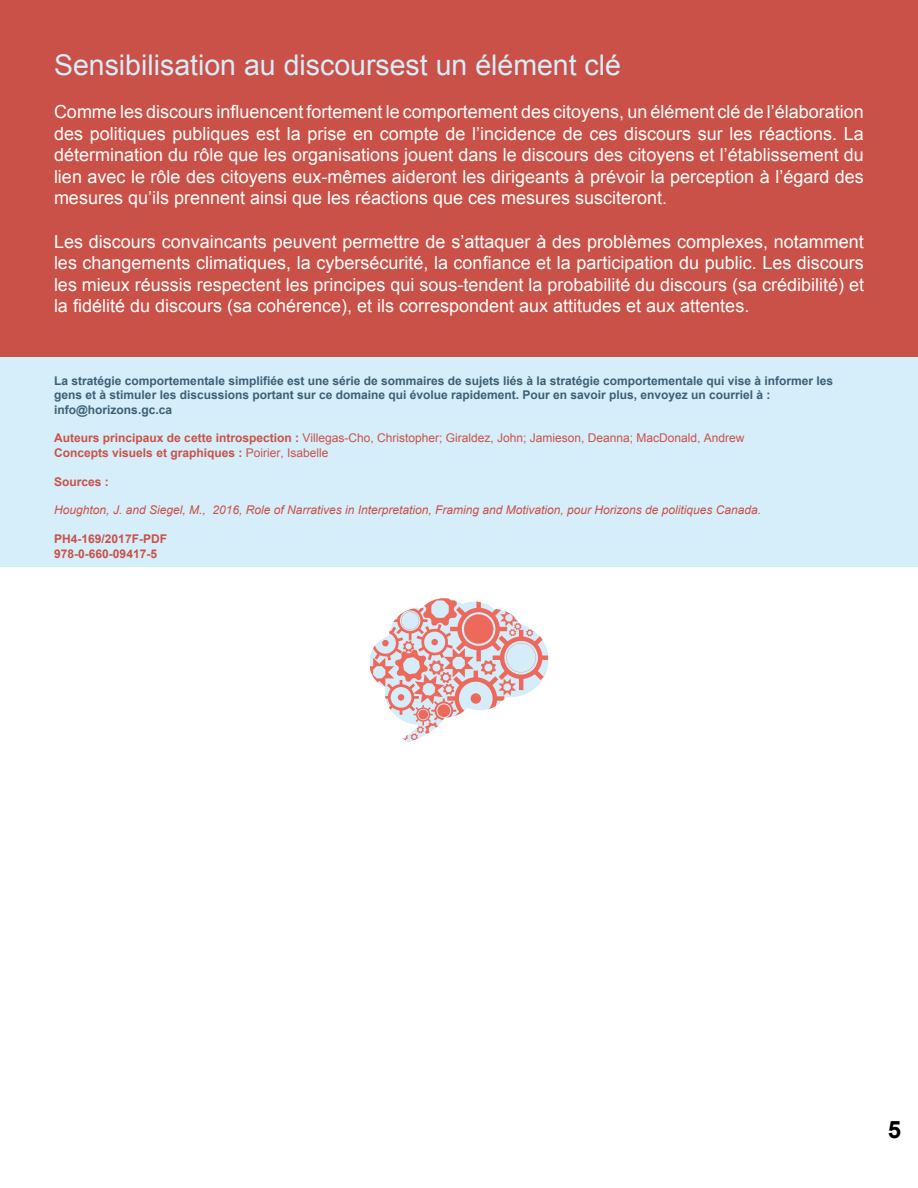
<style>
.page{position:relative;width:918px;height:1188px;background:#fff}
.page>*{position:absolute;margin:0;border:0;box-sizing:border-box;transform-origin:0 0}
.heading-2_blue{font:28.5px "Arial";color:#d6edfa}
.reg_text{font:700 24px "Arial";color:#000}
.reg_text-2{font:18px/21.6px "Arial";color:#fff;text-align:justify}
.disclamier{font:700 12px/14.4px "Arial";color:#3b6076}
.disclamier-2{font:12px/14.4px "Arial";color:#c95347}
.disclamier-3{font:italic 12px "Arial";color:#c95147}
.disclamier-4{font:700 12px/14.4px "Arial";color:#c95147}
.s1{font-weight:700}
</style>
<div class="page">
<div style="left:0;top:356px;width:918px;height:211px;background:#d6edfa"></div>
<div style="left:0;top:0;width:918px;height:356px;background:#c95147"></div>
<svg style="left:370px;top:598px;width:178px;height:145px"></svg>
<p class="heading-2_blue" style="left:54px;top:46px;width:569px">Sensibilisation au discoursest un élément clé</p>
<p class="reg_text-2" style="left:54px;top:101px;width:811px">Comme les discours influencent fortement le comportement des citoyens, un élément clé de l’élaboration des politiques publiques est la prise en compte de l’incidence de ces discours sur les réactions. La détermination du rôle que les organisations jouent dans le discours des citoyens et l’établissement du lien avec le rôle des citoyens eux-mêmes aideront les dirigeants à prévoir la perception à l’égard des mesures qu’ils prennent ainsi que les réactions que ces mesures susciteront.</p>
<p class="reg_text-2" style="left:54px;top:231px;width:812px">Les discours convaincants peuvent permettre de s’attaquer à des problèmes complexes, notamment les changements climatiques, la cybersécurité, la confiance et la participation du public. Les discours les mieux réussis respectent les principes qui sous-tendent la probabilité du discours (sa crédibilité) et la fidélité du discours (sa cohérence), et ils correspondent aux attitudes et aux attentes.</p>
<p class="disclamier" style="left:54px;top:374px;width:780px">La stratégie comportementale simplifiée est une série de sommaires de sujets liés à la stratégie comportementale qui vise à informer les gens et à stimuler les discussions portant sur ce domaine qui évolue rapidement. Pour en savoir plus, envoyez un courriel à : info@horizons.gc.ca</p>
<p class="disclamier-2" style="left:54px;top:431px;width:692px"><span class="s1">Auteurs principaux de cette introspection :</span> Villegas-Cho, Christopher; Giraldez, John; Jamieson, Deanna; MacDonald, Andrew<br><span class="s1">Concepts visuels et graphiques :</span> Poirier, Isabelle</p>
<p class="disclamier-4" style="left:54px;top:474px;width:56px">Sources :</p>
<p class="disclamier-3" style="left:54px;top:502px;width:708px">Houghton, J. and Siegel, M., 2016, Role of Narratives in Interpretation, Framing and Motivation, pour Horizons de politiques Canada.</p>
<p class="disclamier-4" style="left:54px;top:532px;width:114px">PH4-169/2017F-PDF<br>978-0-660-09417-5</p>
<p class="reg_text" style="left:888px;top:1114px;width:15px">5</p>
</div>
